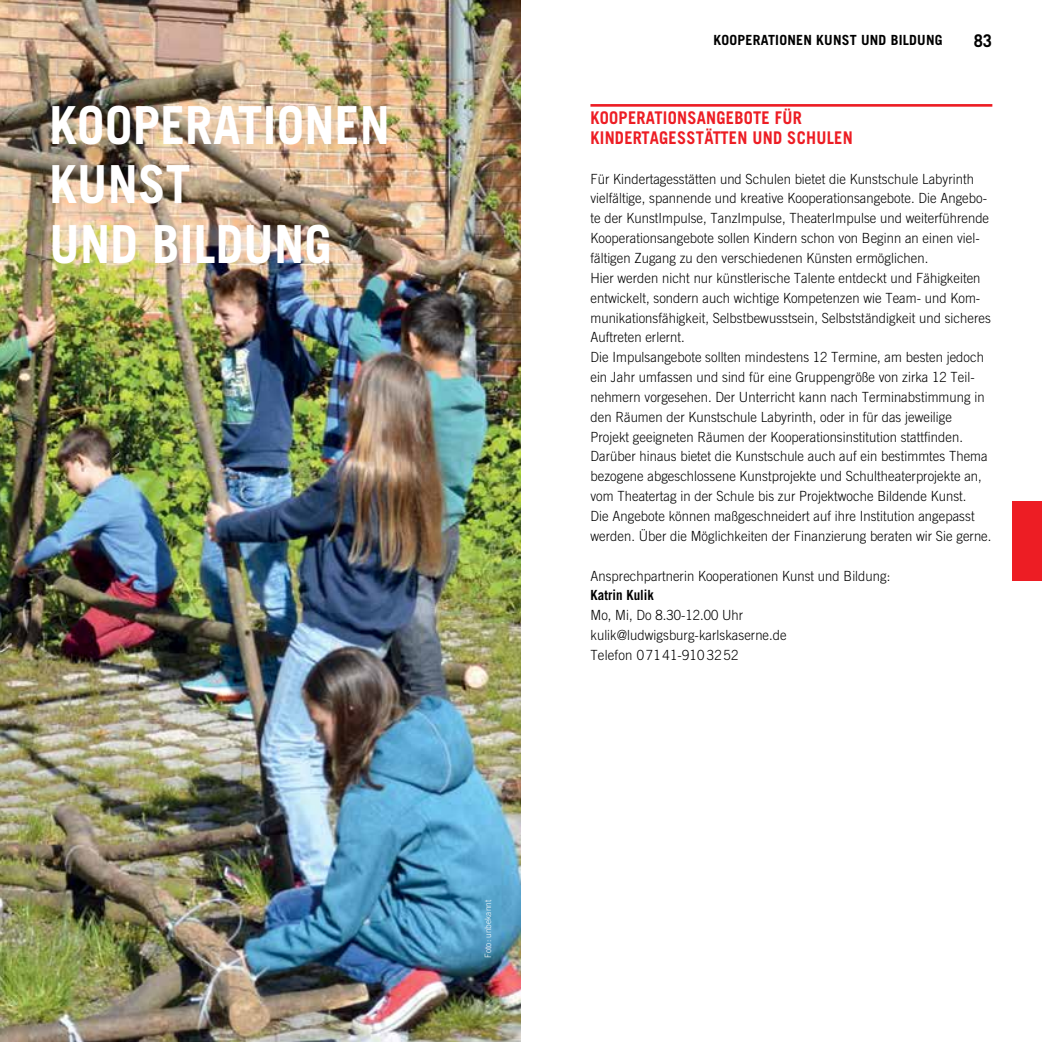
<style>
.page{position:relative;width:1042px;height:1042px;background:#fff}
.page>*{position:absolute;margin:0;border:0;box-sizing:border-box;transform-origin:0 0}
.t1{font:700 52.5px/59.5px "Ludwigsburg Trade Gothic";letter-spacing:-.01em;color:#fff;scale:.94 1}
.t2{font:700 17.5px/19.8px "Ludwigsburg Trade Gothic";color:#ed1d24;scale:.94 1}
.t3{font:700 17.5px "Ludwigsburg Trade Gothic";color:#000;scale:.94 1}
.t4{font:300 14px/19.8px "Ludwigsburg Trade Gothic";letter-spacing:-.01em;color:#000;scale:.93 1}
.t5{font:700 14px "Ludwigsburg Trade Gothic";color:#000}
.t6{font:700 14px "Ludwigsburg Trade Gothic";color:#000;scale:.93 1}
.t7{font:300 8.75px "Ludwigsburg Trade Gothic";letter-spacing:-.01em;color:#fff;scale:.94 1}
</style>
<div class="page">
<img style="left:0;top:0;width:521px;height:1042px">
<hr style="left:590px;top:104px;width:402px;height:3px;background:#ed1d24">
<div style="left:1012px;top:501px;width:30px;height:79px;background:#ed1d24"></div>
<h1 class="t1" style="left:50px;top:95px;width:364px">KOOPERATIONEN<br>KUNST<br>UND BILDUNG</h1>
<p class="t7" style="left:483px;top:957px;width:63px;rotate:-90deg">Foto: unbekannt</p>
<p class="t5" style="left:713px;top:31px;width:231px">KOOPERATIONEN KUNST UND BILDUNG</p>
<p class="t3" style="left:974px;top:30px;width:21px">83</p>
<p class="t2" style="left:590px;top:108px;width:281px">KOOPERATIONSANGEBOTE FÜR<br>KINDERTAGESSTÄTTEN UND SCHULEN</p>
<p class="t4" style="left:590px;top:168px;width:433px">Für Kindertagesstätten und Schulen bietet die Kunstschule Labyrinth vielfältige, spannende und kreative Kooperationsangebote. Die Angebo&shy;te der KunstImpulse, TanzImpulse, TheaterImpulse und weiterführende Kooperationsangebote sollen Kindern schon von Beginn an einen viel&shy;fältigen Zugang zu den verschiedenen Künsten ermöglichen.<br>Hier werden nicht nur künstlerische Talente entdeckt und Fähigkeiten entwickelt, sondern auch wichtige Kompetenzen wie Team- und Kom&shy;munikationsfähigkeit, Selbstbewusstsein, Selbstständigkeit und sicheres Auftreten erlernt.<br>Die Impulsangebote sollten mindestens 12 Termine, am besten jedoch ein Jahr umfassen und sind für eine Gruppengröße von zirka 12 Teil&shy;nehmern vorgesehen. Der Unterricht kann nach Terminabstimmung in den Räumen der Kunstschule Labyrinth, oder in für das jeweilige Projekt geeigneten Räumen der Kooperationsinstitution stattfinden.<br>Darüber hinaus bietet die Kunstschule auch auf ein bestimmtes Thema bezogene abgeschlossene Kunstprojekte und Schultheaterprojekte an, vom Theatertag in der Schule bis zur Projektwoche Bildende Kunst.<br>Die Angebote können maßgeschneidert auf ihre Institution angepasst werden. Über die Möglichkeiten der Finanzierung beraten wir Sie gerne.</p>
<p class="t4" style="left:590px;top:565px;width:324px">Ansprechpartnerin Kooperationen Kunst und Bildung:</p>
<p class="t6" style="left:590px;top:587px;width:70px">Katrin Kulik</p>
<p class="t4" style="left:590px;top:605px;width:213px">Mo, Mi, Do 8.30-12.00 Uhr kulik@ludwigsburg-karlskaserne.de<br>Telefon 07141-910 3252</p>
</div>
